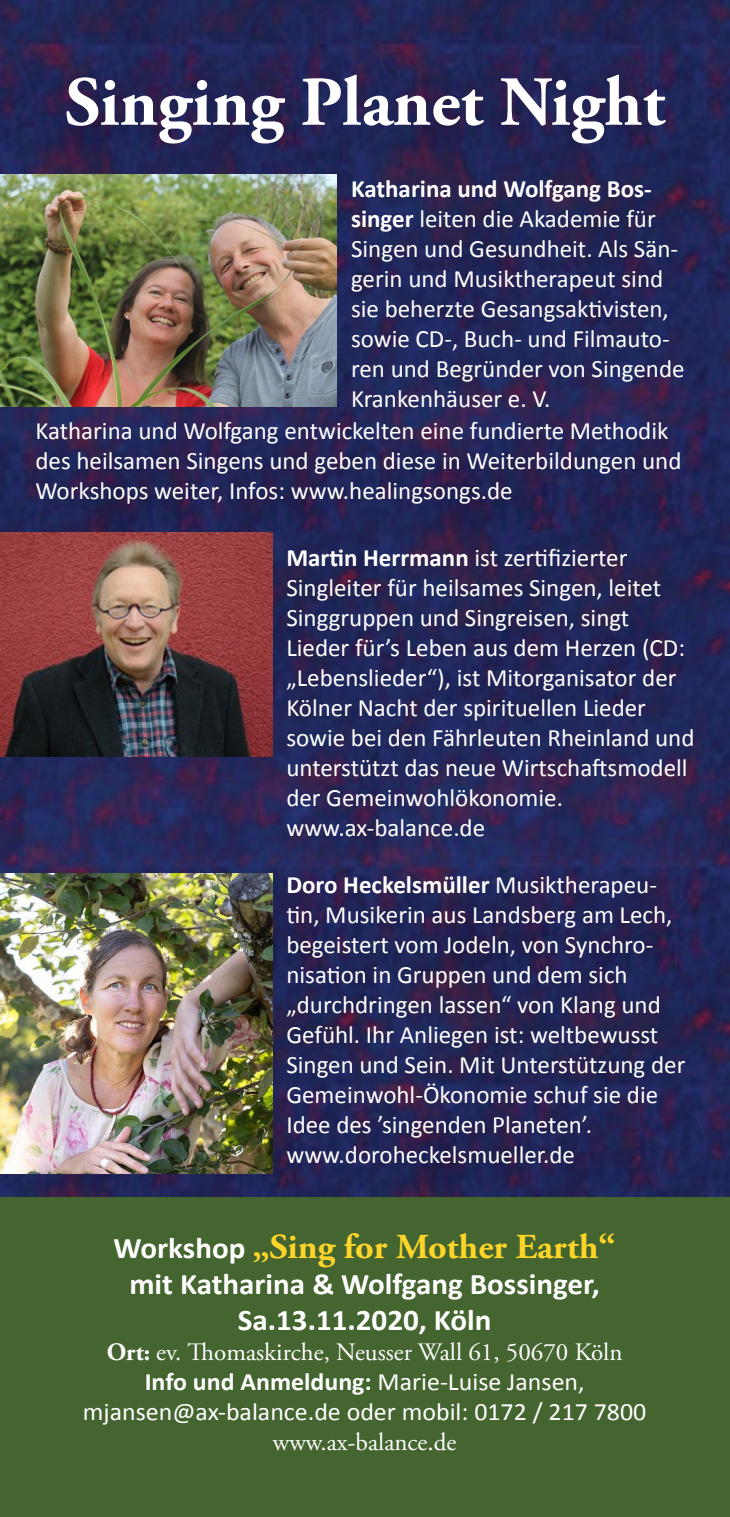
<style>
.page{position:relative;width:730px;height:1517px;background:#fff}
.page>*{position:absolute;margin:0;border:0;box-sizing:border-box;transform-origin:0 0}
.t1{font:700 70px "Adobe Garamond Pro";color:#fff}
.t2{font:700 35px "Adobe Garamond Pro";color:#ffd529;scale:1.04 1}
.t3{font:700 30px/36px "Calibri";color:#fff;text-align:center;scale:1.04 1}
.t4{font:25px/30px "Calibri";color:#fff}
.t5{font:25px/30px "Calibri";color:#fff;text-align:center;scale:1.04 1}
.t6{font:25px "Adobe Garamond Pro";color:#fff}
.s1{font-weight:700}
.s2{font-family:"Calibri";font-size:30px;color:#fff}
</style>
<div class="page">
<img style="left:0;top:0;width:730px;height:1197px">
<div style="left:0;top:1197px;width:730px;height:320px;background:#446530"></div>
<img style="left:0;top:175px;width:337px;height:231px">
<img style="left:0;top:874px;width:272px;height:299px">
<img style="left:0;top:533px;width:272px;height:223px">
<h1 class="t1" style="left:65px;top:62px;width:602px">Singing Planet Night</h1>
<p class="t4" style="left:351px;top:173px;width:335px"><span class="s1">Katharina und Wolfgang Bos&shy;singer</span> leiten die Akademie für<br>Singen und Gesundheit. Als Sän&shy;gerin und Musiktherapeut sind sie beherzte Gesangsaktivisten, sowie CD-, Buch- und Filmauto&shy;ren und Begründer von Singende<br>Krankenhäuser e. V.</p>
<p class="t4" style="left:35px;top:414px;width:647px">Katharina und Wolfgang entwickelten eine fundierte Methodik des heilsamen Singens und geben diese in Weiterbildungen und<br>Workshops weiter, Infos: www.healingsongs.de</p>
<p class="t4" style="left:286px;top:541px;width:410px"><span class="s1">Martin Herrmann</span> ist zertifizierter Singleiter für heilsames Singen, leitet Singgruppen und Singreisen, singt Lieder für’s Leben aus dem Herzen (CD: „Lebenslieder“), ist Mitorganisator der Kölner Nacht der spirituellen Lieder sowie bei den Fährleuten Rheinland und unterstützt das neue Wirtschaftsmodell der Gemeinwohlökonomie. www.ax-balance.de</p>
<p class="t4" style="left:286px;top:868px;width:400px"><span class="s1">Doro Heckelsmüller</span> Musiktherapeu&shy;tin, Musikerin aus Landsberg am Lech, begeistert vom Jodeln, von Synchro&shy;nisation in Gruppen und dem sich „durchdringen lassen“ von Klang und Gefühl. Ihr Anliegen ist: weltbewusst Singen und Sein. Mit Unterstützung der Gemeinwohl-Ökonomie schuf sie die Idee des ’singenden Planeten’. www.doroheckelsmueller.de</p>
<h2 class="t2" style="left:114px;top:1226px;width:484px"><span class="s2">Workshop</span> „Sing for Mother Earth“</h2>
<p class="t3" style="left:129px;top:1264px;width:454px">mit Katharina &amp; Wolfgang Bossinger,<br>Sa.13.11.2020, Köln</p>
<p class="t6" style="left:107px;top:1337px;width:517px"><span class="s1">Ort:</span> ev. Thomaskirche, Neusser Wall 61, 50670 Köln</p>
<p class="t5" style="left:83px;top:1365px;width:543px"><span class="s1">Info und Anmeldung:</span> Marie-Luise Jansen, mjansen@ax-balance.de oder mobil: 0172 / 217 7800</p>
<p class="t6" style="left:273px;top:1427px;width:185px">www.ax-balance.de</p>
</div>
